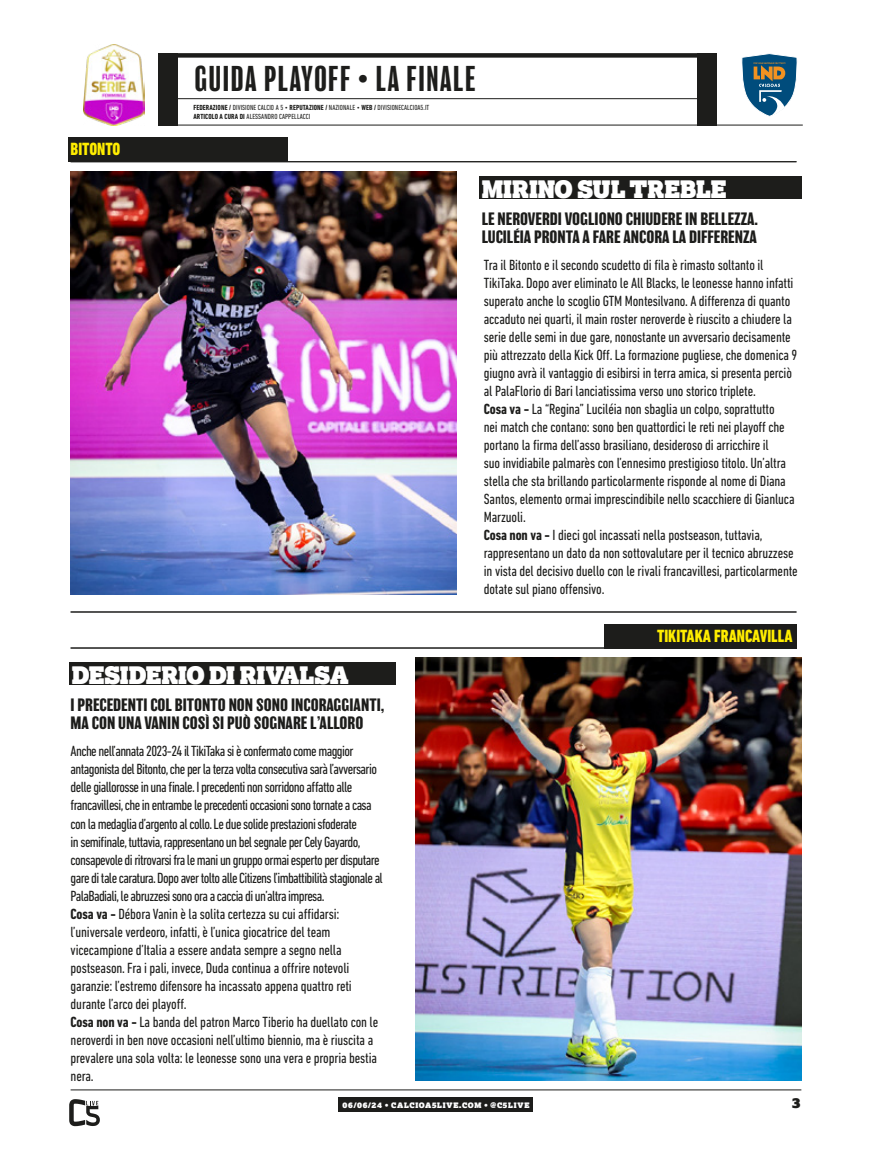
<style>
.page{position:relative;width:872px;height:1170px;background:#fff}
.page>*{position:absolute;margin:0;border:0;box-sizing:border-box;transform-origin:0 0}
.t1{font:condensed 33px "Balboa";letter-spacing:.05em;color:#1d1d1b}
.t2{font:24px "Lexia Advertising";color:#fff;scale:.96 1}
.t3{font:800 condensed 18px "DIN Next LT Pro";color:#ffed00;scale:.93 1}
.t4{font:700 16.5px/18px "Balboa";color:#1d1d1b}
.t5{font:condensed 15px/18px "DIN Next LT Pro";letter-spacing:-.04em;color:#1d1d1b}
.t6{font:condensed 15px/18px "DIN Next LT Pro";letter-spacing:-.01em;color:#1d1d1b}
.t7{font:13.5px "Lexia Advertising";color:#1d1d1b}
.t8{font:condensed 7.5px/9px "DIN Next LT Pro";letter-spacing:.01em;color:#1d1d1b}
.t9{font:7.5px "Lexia Advertising";letter-spacing:.1em;color:#fff}
.s1{font-weight:700}
</style>
<div class="page">
<hr style="left:71px;top:1089px;width:730px;height:1px;background:#1d1d1b">
<div style="left:339px;top:1097px;width:194px;height:14px;background:#1d1d1b"></div>
<svg style="left:69px;top:1099px;width:31px;height:26px"></svg>
<div style="left:163px;top:53px;width:553px;height:5px;background:#1d1d1b"></div>
<hr style="left:165px;top:98px;width:540px;height:1px;background:#1d1d1b">
<hr style="left:165px;top:125px;width:637px;height:1px;background:#1d1d1b">
<svg style="left:741px;top:53px;width:56px;height:64px"></svg>
<img style="left:84px;top:44px;width:61px;height:81px">
<div style="left:158px;top:53px;width:19px;height:72px;background:#1d1d1b"></div>
<div style="left:697px;top:53px;width:19px;height:72px;background:#1d1d1b"></div>
<div style="left:479px;top:176px;width:322px;height:23px;background:#1d1d1b"></div>
<div style="left:69px;top:137px;width:219px;height:25px;background:#1d1d1b"></div>
<div style="left:69px;top:662px;width:327px;height:23px;background:#1d1d1b"></div>
<div style="left:604px;top:623px;width:192px;height:25px;background:#1d1d1b"></div>
<img style="left:71px;top:171px;width:385px;height:423px">
<img style="left:416px;top:657px;width:385px;height:423px">
<hr style="left:71px;top:611px;width:725px;height:1px;background:#1d1d1b">
<hr style="left:71px;top:161px;width:725px;height:1px;background:#1d1d1b">
<hr style="left:71px;top:647px;width:725px;height:1px;background:#1d1d1b">
<h1 class="t1" style="left:195px;top:62px;width:282px">GUIDA PLAYOFF • LA FINALE</h1>
<p class="t3" style="left:71px;top:139px;width:55px">BITONTO</p>
<p class="t8" style="left:193px;top:103px;width:237px"><span class="s1">FEDERAZIONE /</span> DIVISIONE CALCIO A 5 • <span class="s1">REPUTAZIONE /</span> NAZIONALE • <span class="s1">WEB /</span> DIVISIONECALCIOA5.IT<br><span class="s1">ARTICOLO A CURA DI</span> ALESSANDRO CAPPELLACCI</p>
<h2 class="t2" style="left:72px;top:660px;width:290px">DESIDERIO DI RIVALSA</h2>
<p class="t4" style="left:71px;top:696px;width:315px">I PRECEDENTI COL BITONTO NON SONO INCORAGGIANTI,<br>MA CON UNA VANIN COSÌ SI PUÒ SOGNARE L’ALLORO</p>
<p class="t5" style="left:71px;top:742px;width:314px">Anche nell’annata 2023-24 il TikiTaka si è confermato come maggior antagonista del Bitonto, che per la terza volta consecutiva sarà l’avversario delle giallorosse in una finale. I precedenti non sorridono affatto alle francavillesi, che in entrambe le precedenti occasioni sono tornate a casa con la medaglia d’argento al collo. Le due solide prestazioni sfoderate<br>in semifinale, tuttavia, rappresentano un bel segnale per Cely Gayardo, consapevole di ritrovarsi fra le mani un gruppo ormai esperto per disputare gare di tale caratura. Dopo aver tolto alle Citizens l’imbattibilità stagionale al PalaBadiali, le abruzzesi sono ora a caccia di un’altra impresa.<br><span class="s1">Cosa va -</span> Débora Vanin è la solita certezza su cui affidarsi: l’universale verdeoro, infatti, è l’unica giocatrice del team vicecampione d’Italia a essere andata sempre a segno nella postseason. Fra i pali, invece, Duda continua a offrire notevoli garanzie: l’estremo difensore ha incassato appena quattro reti durante l’arco dei playoff.<br><span class="s1">Cosa non va -</span> La banda del patron Marco Tiberio ha duellato con le neroverdi in ben nove occasioni nell’ultimo biennio, ma è riuscita a prevalere una sola volta: le leonesse sono una vera e propria bestia nera.</p>
<h2 class="t2" style="left:482px;top:174px;width:256px">MIRINO SUL TREBLE</h2>
<p class="t4" style="left:482px;top:210px;width:278px">LE NEROVERDI VOGLIONO CHIUDERE IN BELLEZZA.<br>LUCILÉIA PRONTA A FARE ANCORA LA DIFFERENZA</p>
<p class="t6" style="left:484px;top:256px;width:315px">Tra il Bitonto e il secondo scudetto di fila è rimasto soltanto il TikiTaka. Dopo aver eliminato le All Blacks, le leonesse hanno infatti superato anche lo scoglio GTM Montesilvano. A differenza di quanto accaduto nei quarti, il main roster neroverde è riuscito a chiudere la serie delle semi in due gare, nonostante un avversario decisamente più attrezzato della Kick Off. La formazione pugliese, che domenica 9 giugno avrà il vantaggio di esibirsi in terra amica, si presenta perciò al PalaFlorio di Bari lanciatissima verso uno storico triplete.<br><span class="s1">Cosa va -</span> La “Regina” Luciléia non sbaglia un colpo, soprattutto<br>nei match che contano: sono ben quattordici le reti nei playoff che portano la firma dell’asso brasiliano, desideroso di arricchire il<br>suo invidiabile palmarès con l’ennesimo prestigioso titolo. Un’altra stella che sta brillando particolarmente risponde al nome di Diana Santos, elemento ormai imprescindibile nello scacchiere di Gianluca Marzuoli.<br><span class="s1">Cosa non va -</span> I dieci gol incassati nella postseason, tuttavia, rappresentano un dato da non sottovalutare per il tecnico abruzzese in vista del decisivo duello con le rivali francavillesi, particolarmente dotate sul piano offensivo.</p>
<p class="t3" style="left:657px;top:625px;width:147px">TIKITAKA FRANCAVILLA</p>
<p class="t9" style="left:342px;top:1099px;width:188px">06/06/24 • CALCIOA5LIVE.COM • @C5LIVE</p>
<p class="t7" style="left:792px;top:1093px;width:10px">3</p>
</div>
